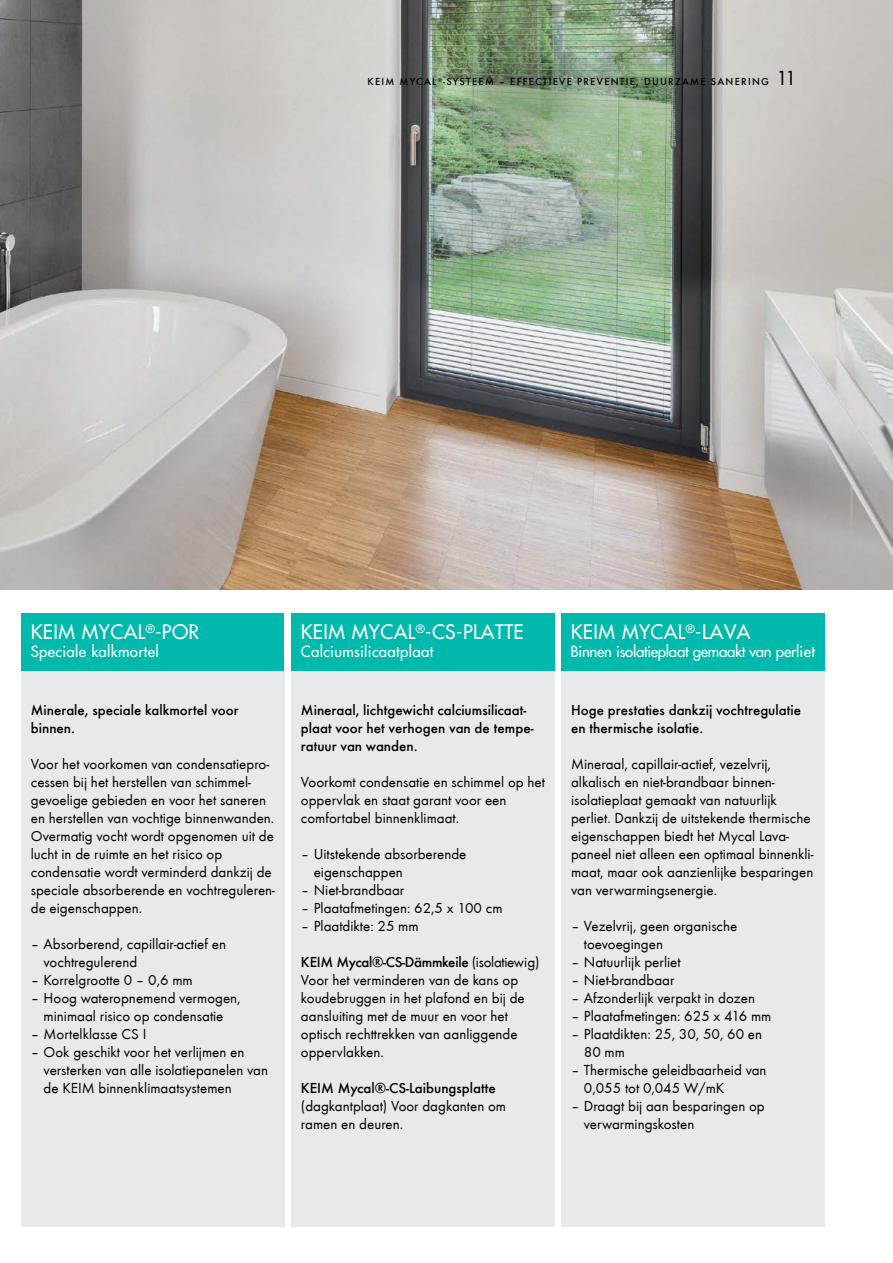
<style>
.page{position:relative;width:893px;height:1263px;background:#fff}
.page>*{position:absolute;margin:0;border:0;box-sizing:border-box;transform-origin:0 0}
.t1{font:500 19.5px "Futura Std";letter-spacing:.02em;color:#fff}
.t2{font:15px/18px "Futura T";color:#000}
.t3{font:500 15px/18px "Futura T";color:#000}
.t4{font:500 15px "Futura Std";letter-spacing:.02em;color:#fff}
.t5{font:500 15px "Futura Std";letter-spacing:-.02em;color:#fff}
.t6{font:500 10.5px "Futura T";letter-spacing:.12em;color:#000}
.s1{font-weight:400;font-size:21px}
.s2{font-weight:500}
</style>
<div class="page">
<img style="left:0;top:0;width:893px;height:589px">
<div style="left:291px;top:661px;width:264px;height:565px;background:#e6e7e8"></div>
<div style="left:21px;top:661px;width:264px;height:565px;background:#e6e7e8"></div>
<div style="left:561px;top:661px;width:264px;height:565px;background:#e6e7e8"></div>
<div style="left:291px;top:613px;width:263px;height:58px;background:#00b9ad"></div>
<div style="left:21px;top:613px;width:263px;height:58px;background:#00b9ad"></div>
<div style="left:561px;top:613px;width:263px;height:58px;background:#00b9ad"></div>
<p class="t6" style="left:368px;top:75px;width:431px">KEIM MYCAL<sup>®</sup>-SYSTEEM – EFFECTIEVE PREVENTIE, DUURZAME SANERING <span class="s1">11</span></p>
<p class="t1" style="left:31px;top:620px;width:170px">KEIM MYCAL<sup>®</sup>-POR</p>
<p class="t4" style="left:31px;top:642px;width:129px">Speciale kalkmortel</p>
<p class="t3" style="left:31px;top:701px;width:209px">Minerale, speciale kalkmortel voor binnen.</p>
<p class="t2" style="left:31px;top:755px;width:246px">Voor het voorkomen van condensatiepro&shy;cessen bij het herstellen van schimmel&shy;gevoelige gebieden en voor het saneren en herstellen van vochtige binnenwanden.<br>Overmatig vocht wordt opgenomen uit de lucht in de ruimte en het risico op condensatie wordt verminderd dankzij de speciale absorberende en vochtreguleren&shy;de eigenschappen.</p>
<p class="t2" style="left:44px;top:935px;width:184px;text-indent:-13px">– Absorberend, capillair-actief en vochtregulerend</p>
<p class="t2" style="left:31px;top:971px;width:163px">– Korrelgrootte 0 – 0,6 mm</p>
<p class="t2" style="left:31px;top:989px;width:211px;text-align:center">– Hoog wateropnemend vermogen, minimaal risico op condensatie</p>
<p class="t2" style="left:31px;top:1025px;width:117px">– Mortelklasse CS I</p>
<p class="t2" style="left:44px;top:1043px;width:226px;text-indent:-13px">– Ook geschikt voor het verlijmen en versterken van alle isolatiepanelen van de KEIM binnenklimaatsystemen</p>
<p class="t1" style="left:301px;top:620px;width:224px">KEIM MYCAL<sup>®</sup>-CS-PLATTE</p>
<p class="t4" style="left:301px;top:642px;width:134px">Calciumsilicaatplaat</p>
<p class="t3" style="left:301px;top:701px;width:234px">Mineraal, lichtgewicht calciumsilicaat&shy;plaat voor het verhogen van de tempe&shy;ratuur van wanden.</p>
<p class="t2" style="left:301px;top:773px;width:245px">Voorkomt condensatie en schimmel op het oppervlak en staat garant voor een comfortabel binnenklimaat.</p>
<p class="t2" style="left:314px;top:845px;width:154px;text-indent:-13px">– Uitstekende absorberende eigenschappen</p>
<p class="t2" style="left:301px;top:881px;width:105px">– Niet-brandbaar</p>
<p class="t2" style="left:301px;top:899px;width:203px">– Plaatafmetingen: 62,5 x 100 cm</p>
<p class="t2" style="left:301px;top:917px;width:119px">– Plaatdikte: 25 mm</p>
<p class="t2" style="left:301px;top:953px;width:240px"><span class="s2">KEIM Mycal®-CS-Dämmkeile</span> (isolatiewig)<br>Voor het verminderen van de kans op koudebruggen in het plafond en bij de aansluiting met de muur en voor het optisch rechttrekken van aanliggende oppervlakken.</p>
<p class="t2" style="left:301px;top:1079px;width:207px"><span class="s2">KEIM Mycal®-CS-Laibungsplatte </span>(dagkantplaat) Voor dagkanten om ramen en deuren.</p>
<p class="t1" style="left:571px;top:620px;width:181px">KEIM MYCAL<sup>®</sup>-LAVA</p>
<p class="t5" style="left:571px;top:642px;width:246px">Binnen isolatieplaat gemaakt van perliet</p>
<p class="t3" style="left:571px;top:701px;width:231px">Hoge prestaties dankzij vochtregulatie en thermische isolatie.</p>
<p class="t2" style="left:571px;top:755px;width:205px">Mineraal, capillair-actief, vezelvrij, alkalisch en niet-brandbaar binnen-</p>
<p class="t2" style="left:571px;top:791px;width:244px">isolatieplaat gemaakt van natuurlijk perliet. Dankzij de uitstekende thermische eigenschappen biedt het Mycal Lava&shy;paneel niet alleen een optimaal binnenkli&shy;maat, maar ook aanzienlijke besparingen van verwarmingsenergie.</p>
<p class="t2" style="left:584px;top:917px;width:155px;text-indent:-13px">– Vezelvrij, geen organische toevoegingen</p>
<p class="t2" style="left:571px;top:953px;width:111px">– Natuurlijk perliet</p>
<p class="t2" style="left:571px;top:971px;width:105px">– Niet-brandbaar</p>
<p class="t2" style="left:571px;top:989px;width:185px">– Afzonderlijk verpakt in dozen</p>
<p class="t2" style="left:571px;top:1007px;width:202px">– Plaatafmetingen: 625 x 416 mm</p>
<p class="t2" style="left:584px;top:1025px;width:180px;text-indent:-13px">– Plaatdikten: 25, 30, 50, 60 en<br>80 mm</p>
<p class="t2" style="left:571px;top:1061px;width:197px">– Thermische geleidbaarheid van</p>
<p class="t2" style="left:584px;top:1079px;width:142px">0,055 tot 0,045 W/mK</p>
<p class="t2" style="left:584px;top:1097px;width:182px;text-indent:-13px">– Draagt bij aan besparingen op verwarmingskosten</p>
</div>
